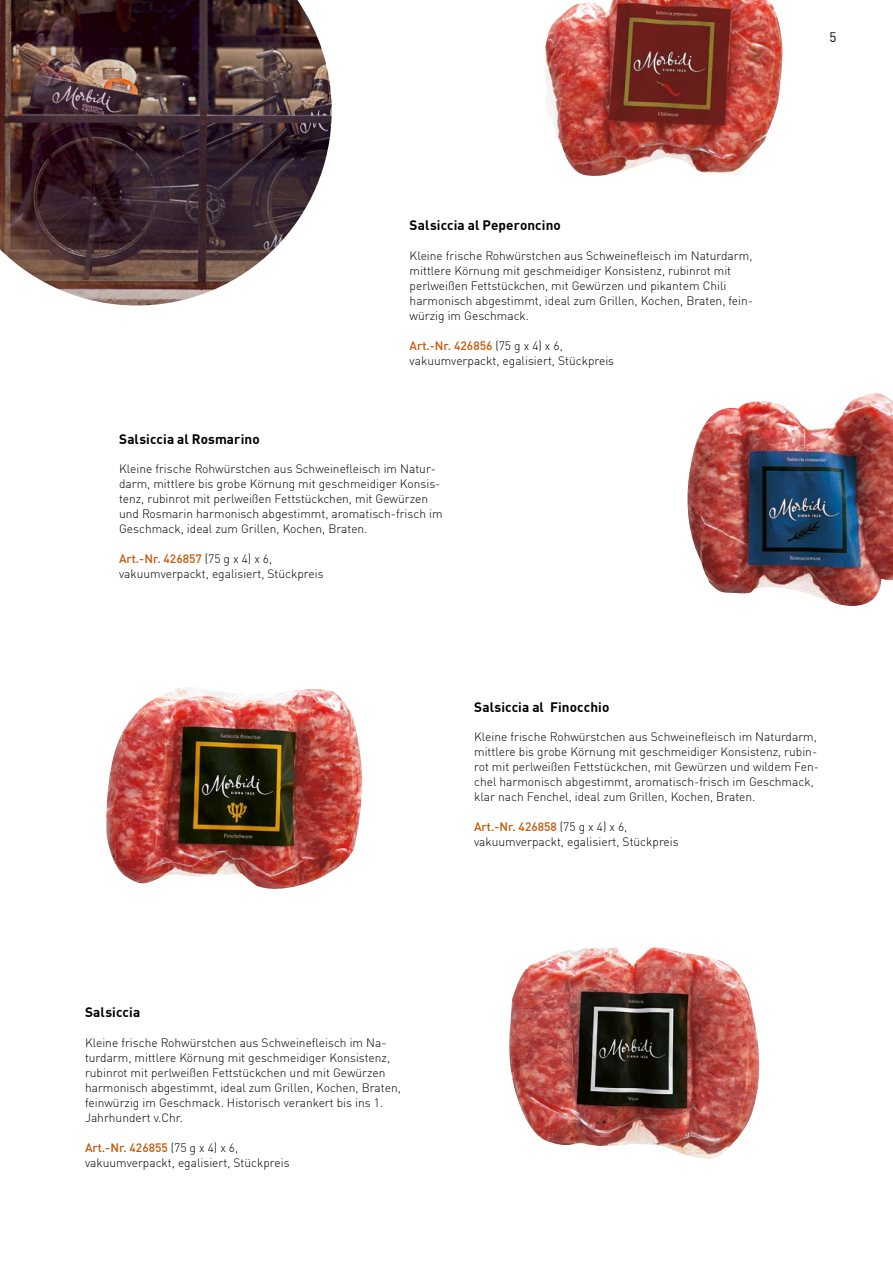
<style>
.page{position:relative;width:893px;height:1263px;background:#fff}
.page>*{position:absolute;margin:0;border:0;box-sizing:border-box;transform-origin:0 0}
.t1{font:700 13.5px "DIN Offc";letter-spacing:.01em;color:#000}
.t2{font:13.5px "DIN Offc";color:#000}
.t3{font:300 12px/15px "DIN Offc";color:#000}
.s1{font-weight:500;color:#c35504}
</style>
<div class="page">
<img style="left:509px;top:947px;width:251px;height:212px">
<img style="left:545px;top:0;width:238px;height:176px">
<img style="left:687px;top:393px;width:206px;height:213px">
<img style="left:106px;top:687px;width:256px;height:202px">
<img style="left:0;top:0;width:332px;height:305px">
<p class="t2" style="left:830px;top:29px;width:9px">5</p>
<p class="t1" style="left:410px;top:217px;width:153px">Salsiccia al Peperoncino</p>
<p class="t3" style="left:410px;top:248px;width:345px">Kleine frische Rohwürstchen aus Schweinefleisch im Naturdarm, mittlere Körnung mit geschmeidiger Konsistenz, rubinrot mit perlweißen Fettstückchen, mit Gewürzen und pikantem Chili harmonisch abgestimmt, ideal zum Grillen, Kochen, Braten, fein&shy;würzig im Geschmack.</p>
<p class="t3" style="left:410px;top:338px;width:206px"><span class="s1">Art.-Nr. 426856</span> (75 g x 4) x 6, vakuumverpackt, egalisiert, Stückpreis</p>
<p class="t1" style="left:119px;top:430px;width:142px">Salsiccia al Rosmarino</p>
<p class="t3" style="left:119px;top:461px;width:325px">Kleine frische Rohwürstchen aus Schweinefleisch im Natur&shy;darm, mittlere bis grobe Körnung mit geschmeidiger Konsis&shy;tenz, rubinrot mit perlweißen Fettstückchen, mit Gewürzen und Rosmarin harmonisch abgestimmt, aromatisch-frisch im Geschmack, ideal zum Grillen, Kochen, Braten.</p>
<p class="t3" style="left:119px;top:551px;width:206px"><span class="s1">Art.-Nr. 426857</span> (75 g x 4) x 6, vakuumverpackt, egalisiert, Stückpreis</p>
<p class="t1" style="left:474px;top:698px;width:137px">Salsiccia al Finocchio</p>
<p class="t3" style="left:474px;top:729px;width:346px">Kleine frische Rohwürstchen aus Schweinefleisch im Naturdarm, mittlere bis grobe Körnung mit geschmeidiger Konsistenz, rubin&shy;rot mit perlweißen Fettstückchen, mit Gewürzen und wildem Fen&shy;chel harmonisch abgestimmt, aromatisch-frisch im Geschmack, klar nach Fenchel, ideal zum Grillen, Kochen, Braten.</p>
<p class="t3" style="left:474px;top:819px;width:206px"><span class="s1">Art.-Nr. 426858</span> (75 g x 4) x 6, vakuumverpackt, egalisiert, Stückpreis</p>
<p class="t1" style="left:85px;top:1003px;width:57px">Salsiccia</p>
<p class="t3" style="left:85px;top:1034px;width:317px">Kleine frische Rohwürstchen aus Schweinefleisch im Na&shy;turdarm, mittlere Körnung mit geschmeidiger Konsistenz, rubinrot mit perlweißen Fettstückchen und mit Gewürzen harmonisch abgestimmt, ideal zum Grillen, Kochen, Braten, feinwürzig im Geschmack. Historisch verankert bis ins 1.<br>Jahrhundert v.Chr.</p>
<p class="t3" style="left:85px;top:1139px;width:206px"><span class="s1">Art.-Nr. 426855</span> (75 g x 4) x 6, vakuumverpackt, egalisiert, Stückpreis</p>
</div>
